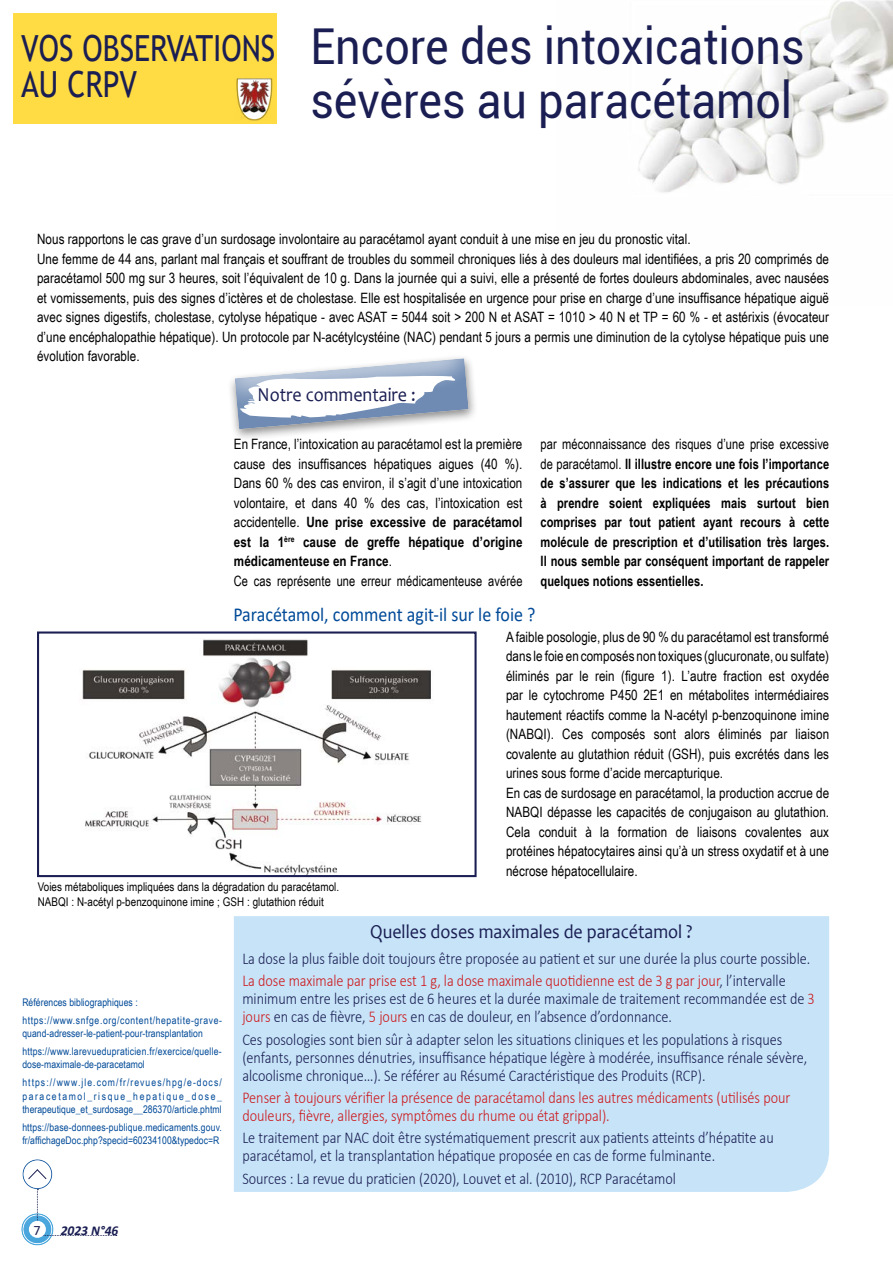
<style>
.page{position:relative;width:893px;height:1263px;background:#fff}
.page>*{position:absolute;margin:0;border:0;box-sizing:border-box;transform-origin:0 0}
.t1{font:49.5px/54px "Roboto";color:#1a1e52;scale:.91 1}
.t2{font:36px/36px "Trebuchet MS";color:#1a1e52;scale:.83 1}
.t3{font:19.8px "Candara";color:#1a1e52;scale:.91 1}
.t4{font:19.8px "Calibri";color:#004a98;scale:.91 1}
.t5{font:300 16.5px/18px "Calibri";color:#1a1e52;scale:.86 1}
.t6{font:300 16.5px/18px "Calibri";color:#cd171a;scale:.86 1}
.t7{font:14.25px/19.5px "Arial Narrow";letter-spacing:.005em;color:#000}
.t8{font:700 14.25px/19.5px "Arial Narrow";letter-spacing:.005em;color:#000;text-align:justify;scale:.95 1}
.t9{font:14.25px "Calibri";color:#1a1e52}
.t10{font:italic 700 13.5px "Calibri";color:#1a1e52}
.t11{font:12px/14.4px "Arial Narrow";letter-spacing:.005em;color:#000}
.t12{font:10.5px/13.5px "Arial Narrow";letter-spacing:.005em;color:#004a98}
.t13{font:10.5px/17.7px "Arial Narrow";letter-spacing:.055em;color:#004a98}
.t14{font:10.5px/17.7px "Arial Narrow";letter-spacing:.025em;color:#004a98}
.s1{font-weight:700}
.s2{font-weight:400}
.s3{color:#cd171a}
</style>
<div class="page">
<img style="left:638px;top:0;width:255px;height:193px">
<div style="left:8px;top:1203px;width:56px;height:42px;background:#fff;opacity:.75"></div>
<div style="left:49px;top:1239px;width:15px;height:6px;background:#fff"></div>
<div style="left:43px;top:1183px;width:21px;height:14px;background:#0092d4;opacity:.4"></div>
<svg style="left:28px;top:1169px;width:19px;height:11px"></svg>
<svg style="left:37px;top:1189px;width:80px;height:47px"></svg>
<div style="left:29px;top:1221px;width:17px;height:17px;background:#fff;border-radius:50%"></div>
<div style="left:13px;top:13px;width:263px;height:110px;background:#ffdb44"></div>
<img style="left:236px;top:78px;width:37px;height:42px">
<div style="left:227px;top:354px;width:251px;height:88px;background:#000;opacity:.46"></div>
<svg style="left:227px;top:354px;width:251px;height:77px"></svg>
<img style="left:82px;top:639px;width:349px;height:235px">
<div style="left:37px;top:631px;width:440px;height:246px;border:2px solid #1a1e52"></div>
<div style="left:234px;top:916px;width:595px;height:276px;background:#c6e3f8"></div>
<h2 class="t2" style="left:21px;top:30px;width:307px">VOS OBSERVATIONS<br>AU CRPV</h2>
<h1 class="t1" style="left:310px;top:18px;width:544px">Encore des intoxications sévères au paracétamol</h1>
<p class="t7" style="left:37px;top:229px;width:794px">Nous rapportons le cas grave d’un surdosage involontaire au paracétamol ayant conduit à une mise en jeu du pronostic vital.<br>Une femme de 44 ans, parlant mal français et souffrant de troubles du sommeil chroniques liés à des douleurs mal identifiées, a pris 20 comprimés de paracétamol 500 mg sur 3 heures, soit l’équivalent de 10 g. Dans la journée qui a suivi, elle a présenté de fortes douleurs abdominales, avec nausées et vomissements, puis des signes d’ictères et de cholestase. Elle est hospitalisée en urgence pour prise en charge d’une insuffisance hépatique aiguë avec signes digestifs, cholestase, cytolyse hépatique - avec ASAT = 5044 soit &gt; 200 N et ASAT = 1010 &gt; 40 N et TP = 60 % - et astérixis (évocateur d’une encéphalopathie hépatique). Un protocole par N-acétylcystéine (NAC) pendant 5 jours a permis une diminution de la cytolyse hépatique puis une évolution favorable.</p>
<h3 class="t3" style="left:258px;top:382px;width:175px">Notre commentaire :</h3>
<p class="t7" style="left:234px;top:434px;width:290px">En France, l’intoxication au paracétamol est la première cause des insuffisances hépatiques aigues (40 %).<br>Dans 60 % des cas environ, il s’agit d’une intoxication volontaire, et dans 40 % des cas, l’intoxication est accidentelle. <span class="s1">Une prise excessive de paracétamol est la 1</span><sup>ère</sup> <span class="s1">cause de greffe hépatique d’origine médicamenteuse en France</span>.<br>Ce cas représente une erreur médicamenteuse avérée</p>
<p class="t8" style="left:540px;top:434px;width:305px"><span class="s2">par méconnaissance des risques d’une prise excessive de paracétamol.</span> Il illustre encore une fois l’importance de s’assurer que les indications et les précautions à prendre soient expliquées mais surtout bien comprises par tout patient ayant recours à cette molécule de prescription et d’utilisation très larges.<br>Il nous semble par conséquent important de rappeler quelques notions essentielles.</p>
<h3 class="t4" style="left:233px;top:601px;width:334px">Paracétamol, comment agit-il sur le foie ?</h3>
<p class="t11" style="left:38px;top:879px;width:303px">Voies métaboliques impliquées dans la dégradation du paracétamol.<br>NABQI : N-acétyl p-benzoquinone imine ; GSH : glutathion réduit</p>
<p class="t7" style="left:506px;top:626px;width:325px">A faible posologie, plus de 90 % du paracétamol est transformé dans le foie en composés non toxiques (glucuronate, ou sulfate) éliminés par le rein (figure 1). L’autre fraction est oxydée par le cytochrome P450 2E1 en métabolites intermédiaires hautement réactifs comme la N-acétyl p-benzoquinone imine (NABQI). Ces composés sont alors éliminés par liaison covalente au glutathion réduit (GSH), puis excrétés dans les urines sous forme d’acide mercapturique.<br>En cas de surdosage en paracétamol, la production accrue de NABQI dépasse les capacités de conjugaison au glutathion.<br>Cela conduit à la formation de liaisons covalentes aux protéines hépatocytaires ainsi qu’à un stress oxydatif et à une nécrose hépatocellulaire.</p>
<p class="t13" style="left:22px;top:993px;width:201px">Références bibliographiques : https://www.snfge.org/content/hepatite-grave-</p>
<p class="t14" style="left:22px;top:1024px;width:201px">quand-adresser-le-patient-pour-transplantation https://www.larevuedupraticien.fr/exercice/quelle-</p>
<p class="t13" style="left:22px;top:1055px;width:201px">dose-maximale-de-paracetamol https://www.jle.com/fr/revues/hpg/e-docs/</p>
<p class="t12" style="left:22px;top:1089px;width:201px">paracetamol_risque_hepatique_dose_ therapeutique_et_surdosage__286370/article.phtml</p>
<p class="t12" style="left:22px;top:1120px;width:201px">https://base-donnees-publique.medicaments.gouv. fr/affichageDoc.php?specid=60234100&amp;typedoc=R</p>
<p class="t9" style="left:34px;top:1220px;width:9px">7</p>
<p class="t10" style="left:61px;top:1221px;width:59px">2023 N°46</p>
<h3 class="t3" style="left:370px;top:919px;width:356px">Quelles doses maximales de paracétamol ?</h3>
<p class="t5" style="left:242px;top:947px;width:662px;line-height:22.2px">La dose la plus faible doit toujours être proposée au patient et sur une durée la plus courte possible.<br><span class="s3">La dose maximale par prise est 1 g, la dose maximale quotidienne est de 3 g par jour</span>, l’intervalle</p>
<p class="t5" style="left:242px;top:990px;width:667px">minimum entre les prises est de 6 heures et la durée maximale de traitement recommandée est de <span class="s3">3 jours</span> en cas de fièvre, <span class="s3">5 jours</span> en cas de douleur, en l’absence d’ordonnance.</p>
<p class="t5" style="left:242px;top:1030px;width:658px">Ces posologies sont bien sûr à adapter selon les situations cliniques et les populations à risques (enfants, personnes dénutries, insuffisance hépatique légère à modérée, insuffisance rénale sévère, alcoolisme chronique…). Se référer au Résumé Caractéristique des Produits (RCP).</p>
<p class="t6" style="left:242px;top:1088px;width:639px">Penser à toujours vérifier la présence de paracétamol dans les autres médicaments (utilisés pour douleurs, fièvre, allergies, symptômes du rhume ou état grippal).</p>
<p class="t5" style="left:242px;top:1128px;width:619px">Le traitement par NAC doit être systématiquement prescrit aux patients atteints d’hépatite au paracétamol, et la transplantation hépatique proposée en cas de forme fulminante.</p>
<p class="t5" style="left:242px;top:1169px;width:506px">Sources : La revue du praticien (2020), Louvet et al. (2010), RCP Paracétamol</p>
</div>
